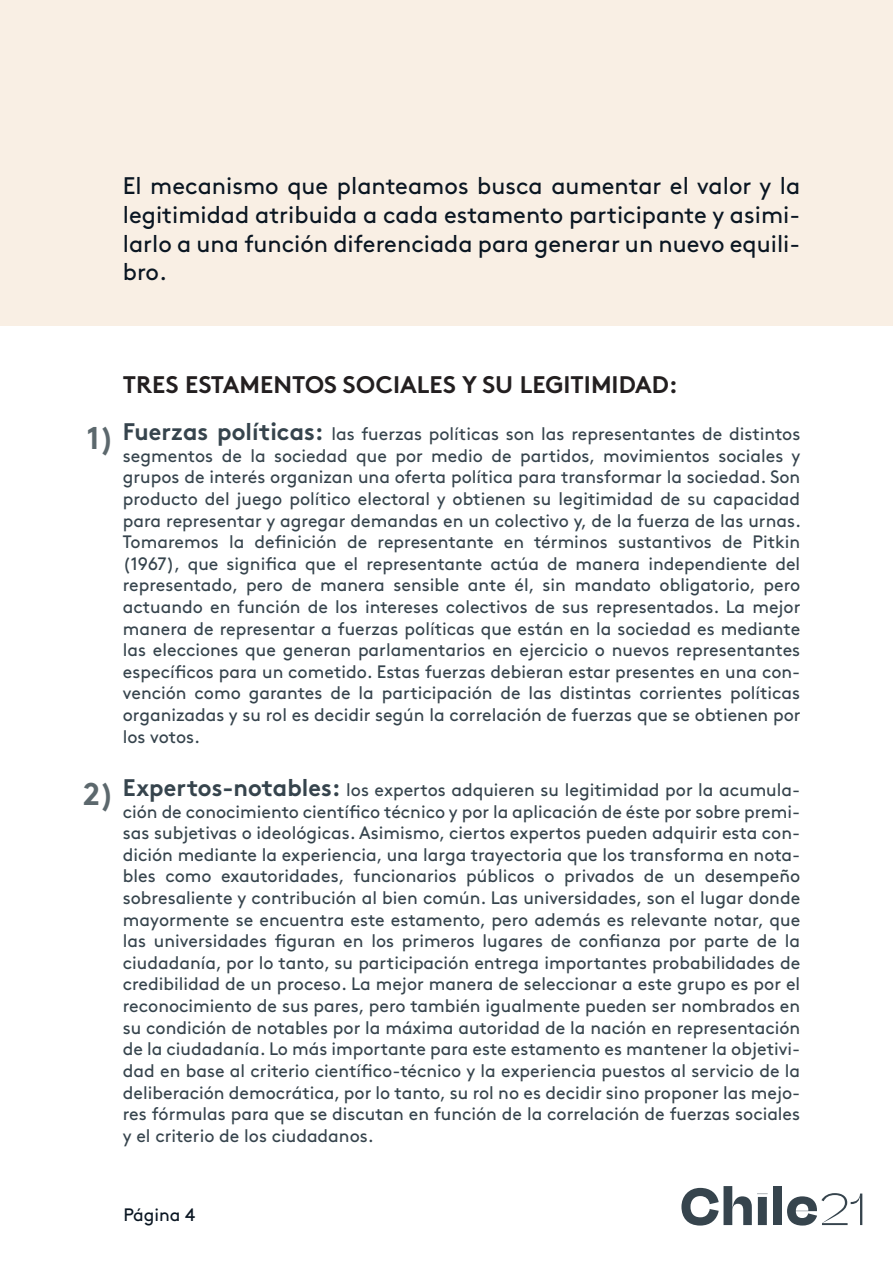
<style>
.page{position:relative;width:893px;height:1263px;background:#fff}
.page>*{position:absolute;margin:0;border:0;box-sizing:border-box;transform-origin:0 0}
.t1{font:700 31.5px "Brown";color:#5c686d}
.t2{font:24px/28.8px "Brown";color:#0a1622;text-align:justify}
.t3{font:700 24px "Brown";color:#231f20}
.t4{font:18px/21.6px "Brown";color:#36444d;text-align:justify}
.t5{font:18px "Brown";color:#0a1622}
.s1{font-weight:700;font-size:24px}
</style>
<div class="page">
<div style="left:0;top:0;width:893px;height:325px;background:#f9efe4"></div>
<svg style="left:681px;top:1186px;width:87px;height:39px"></svg>
<div style="left:773px;top:1186px;width:9px;height:39px;background:#36444d"></div>
<svg style="left:787px;top:1193px;width:75px;height:32px"></svg>
<h2 class="t2" style="left:123px;top:169px;width:679px">El mecanismo que planteamos busca aumentar el valor y la legitimidad atribuida a cada estamento participante y asimi&shy;larlo a una función diferenciada para generar un nuevo equili&shy;bro.</h2>
<h1 class="t1" style="left:87px;top:412px;width:29px">1)</h1>
<h2 class="t3" style="left:123px;top:365px;width:556px">TRES ESTAMENTOS SOCIALES Y SU LEGITIMIDAD:</h2>
<p class="t4" style="left:123px;top:422px;width:680px"><span class="s1">Fuerzas políticas:</span> las fuerzas políticas son las representantes de distintos segmentos de la sociedad que por medio de partidos, movimientos sociales y grupos de interés organizan una oferta política para transformar la sociedad. Son producto del juego político electoral y obtienen su legitimidad de su capacidad para representar y agregar demandas en un colectivo y, de la fuerza de las urnas.<br>Tomaremos la definición de representante en términos sustantivos de Pitkin (1967), que significa que el representante actúa de manera independiente del representado, pero de manera sensible ante él, sin mandato obligatorio, pero actuando en función de los intereses colectivos de sus representados. La mejor manera de representar a fuerzas políticas que están en la sociedad es mediante las elecciones que generan parlamentarios en ejercicio o nuevos representantes específicos para un cometido. Estas fuerzas debieran estar presentes en una con&shy;vención como garantes de la participación de las distintas corrientes políticas organizadas y su rol es decidir según la correlación de fuerzas que se obtienen por los votos.</p>
<h1 class="t1" style="left:83px;top:768px;width:33px">2)</h1>
<p class="t4" style="left:123px;top:777px;width:679px"><span class="s1">Expertos-notables:</span> los expertos adquieren su legitimidad por la acumula&shy;ción de conocimiento científico técnico y por la aplicación de éste por sobre premi&shy;sas subjetivas o ideológicas. Asimismo, ciertos expertos pueden adquirir esta con&shy;dición mediante la experiencia, una larga trayectoria que los transforma en nota&shy;bles como exautoridades, funcionarios públicos o privados de un desempeño sobresaliente y contribución al bien común. Las universidades, son el lugar donde mayormente se encuentra este estamento, pero además es relevante notar, que las universidades figuran en los primeros lugares de confianza por parte de la ciudadanía, por lo tanto, su participación entrega importantes probabilidades de credibilidad de un proceso. La mejor manera de seleccionar a este grupo es por el reconocimiento de sus pares, pero también igualmente pueden ser nombrados en su condición de notables por la máxima autoridad de la nación en representación de la ciudadanía. Lo más importante para este estamento es mantener la objetivi&shy;dad en base al criterio científico-técnico y la experiencia puestos al servicio de la deliberación democrática, por lo tanto, su rol no es decidir sino proponer las mejo&shy;res fórmulas para que se discutan en función de la correlación de fuerzas sociales y el criterio de los ciudadanos.</p>
<p class="t5" style="left:123px;top:1201px;width:73px">Página 4</p>
</div>
